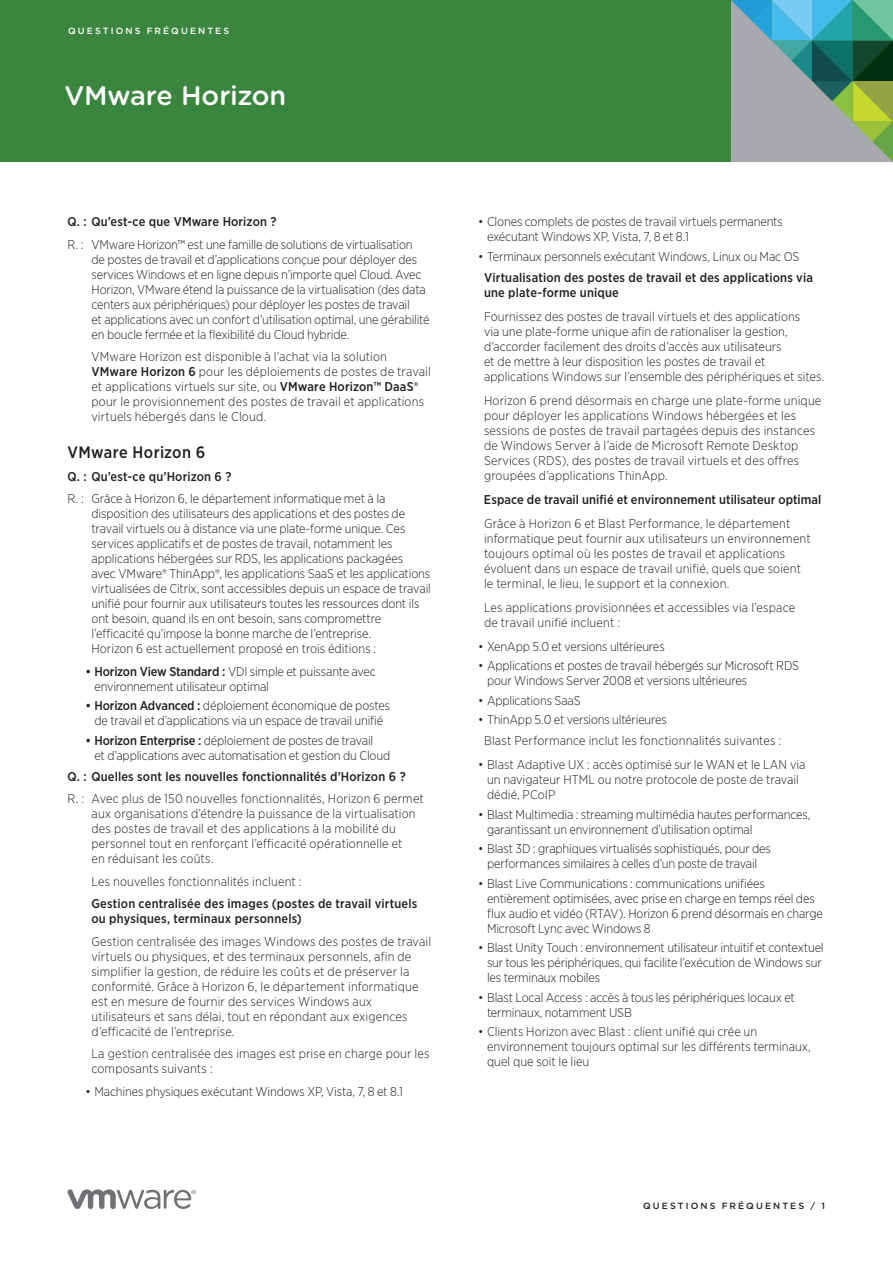
<style>
.page{position:relative;width:893px;height:1263px;background:#fff}
.page>*{position:absolute;margin:0;border:0;box-sizing:border-box;transform-origin:0 0}
._1a_Main_Title{font:500 27px "Gotham Rounded";letter-spacing:-.01em;color:#fff}
._4a_Subhead_1{font:500 16.5px "Gotham Narrow";letter-spacing:.02em;color:#231f20}
._5a_Body_Answer{font:300 12.75px/15px "Gotham Narrow";letter-spacing:-.005em;color:#231f20}
._5a_Body_Answer-2{font:500 12.75px/15px "Gotham Narrow";letter-spacing:.01em;color:#231f20}
._4b_Subhead_2_Questi{font:500 12.75px "Gotham Narrow";letter-spacing:.01em;color:#231f20}
.Folio{font:500 9px "Gotham";letter-spacing:.235em;color:#231f20}
.t1{font:500 9px "Gotham";letter-spacing:.235em;color:#fff}
.s1{font-weight:500}
</style>
<div class="page">
<div style="left:0;top:0;width:893px;height:162px;background:#3b863f"></div>
<svg style="left:731px;top:0;width:162px;height:162px;background:#78a097"></svg>
<svg style="left:68px;top:1189px;width:128px;height:20px"></svg>
<p class="t1" style="left:68px;top:25px;width:162px">QUESTIONS FRÉQUENTES</p>
<p class="_1a_Main_Title" style="left:64px;top:76px;width:223px">VMware Horizon</p>
<p class="_4b_Subhead_2_Questi" style="left:68px;top:214px;width:211px">Q. : Qu’est-ce que VMware Horizon ?</p>
<p class="_5a_Body_Answer" style="left:92px;top:236px;width:340px;text-indent:-24px">R. : VMware Horizon™ est une famille de solutions de virtualisation<br>de postes de travail et d’applications conçue pour déployer des services Windows et en ligne depuis n’importe quel Cloud. Avec Horizon, VMware étend la puissance de la virtualisation (des data centers aux périphériques) pour déployer les postes de travail<br>et applications avec un confort d’utilisation optimal, une gérabilité en boucle fermée et la flexibilité du Cloud hybride.</p>
<p class="_5a_Body_Answer" style="left:92px;top:349px;width:341px">VMware Horizon est disponible à l’achat via la solution <span class="s1">VMware Horizon 6</span> pour les déploiements de postes de travail et applications virtuels sur site, ou <span class="s1">VMware Horizon™ DaaS® </span>pour le provisionnement des postes de travail et applications virtuels hébergés dans le Cloud.</p>
<p class="_4a_Subhead_1" style="left:68px;top:442px;width:139px">VMware Horizon 6</p>
<p class="_4b_Subhead_2_Questi" style="left:68px;top:468px;width:166px">Q. : Qu’est-ce qu’Horizon 6 ?</p>
<p class="_5a_Body_Answer" style="left:92px;top:491px;width:341px;text-indent:-24px">R. : Grâce à Horizon 6, le département informatique met à la disposition des utilisateurs des applications et des postes de travail virtuels ou à distance via une plate-forme unique. Ces services applicatifs et de postes de travail, notamment les applications hébergées sur RDS, les applications packagées<br>avec VMware® ThinApp®, les applications SaaS et les applications virtualisées de Citrix, sont accessibles depuis un espace de travail unifié pour fournir aux utilisateurs toutes les ressources dont ils ont besoin, quand ils en ont besoin, sans compromettre l’efficacité qu’impose la bonne marche de l’entreprise.<br>Horizon 6 est actuellement proposé en trois éditions :</p>
<p class="_5a_Body_Answer" style="left:94px;top:663px;width:283px;text-indent:-9px"><span class="s1">• Horizon View Standard :</span> VDI simple et puissante avec environnement utilisateur optimal</p>
<p class="_5a_Body_Answer" style="left:86px;top:698px;width:306px;text-align:center"><span class="s1">• Horizon Advanced :</span> déploiement économique de postes de travail et d’applications via un espace de travail unifié</p>
<p class="_5a_Body_Answer" style="left:94px;top:732px;width:297px;text-indent:-9px"><span class="s1">• Horizon Enterprise :</span> déploiement de postes de travail<br>et d’applications avec automatisation et gestion du Cloud</p>
<p class="_4b_Subhead_2_Questi" style="left:68px;top:768px;width:340px">Q. : Quelles sont les nouvelles fonctionnalités d’Horizon 6 ?</p>
<p class="_5a_Body_Answer" style="left:92px;top:791px;width:334px;text-indent:-24px">R. : Avec plus de 150 nouvelles fonctionnalités, Horizon 6 permet aux organisations d’étendre la puissance de la virtualisation des postes de travail et des applications à la mobilité du personnel tout en renforçant l’efficacité opérationnelle et<br>en réduisant les coûts.</p>
<p class="_5a_Body_Answer" style="left:92px;top:873px;width:212px">Les nouvelles fonctionnalités incluent :</p>
<p class="_5a_Body_Answer-2" style="left:91px;top:896px;width:327px">Gestion centralisée des images (postes de travail virtuels ou physiques, terminaux personnels)</p>
<p class="_5a_Body_Answer" style="left:92px;top:933px;width:341px">Gestion centralisée des images Windows des postes de travail virtuels ou physiques, et des terminaux personnels, afin de simplifier la gestion, de réduire les coûts et de préserver la conformité. Grâce à Horizon 6, le département informatique est en mesure de fournir des services Windows aux utilisateurs et sans délai, tout en répondant aux exigences d’efficacité de l’entreprise.</p>
<p class="_5a_Body_Answer" style="left:92px;top:1046px;width:340px">La gestion centralisée des images est prise en charge pour les composants suivants :</p>
<p class="_5a_Body_Answer" style="left:86px;top:1083px;width:319px">• Machines physiques exécutant Windows XP, Vista, 7, 8 et 8.1</p>
<p class="_5a_Body_Answer" style="left:487px;top:214px;width:298px;text-indent:-9px">• Clones complets de postes de travail virtuels permanents exécutant Windows XP, Vista, 7, 8 et 8.1</p>
<p class="_5a_Body_Answer" style="left:478px;top:248px;width:323px">• Terminaux personnels exécutant Windows, Linux ou Mac OS</p>
<p class="_5a_Body_Answer-2" style="left:484px;top:270px;width:330px">Virtualisation des postes de travail et des applications via une plate-forme unique</p>
<p class="_5a_Body_Answer" style="left:484px;top:308px;width:342px">Fournissez des postes de travail virtuels et des applications<br>via une plate-forme unique afin de rationaliser la gestion, d’accorder facilement des droits d’accès aux utilisateurs<br>et de mettre à leur disposition les postes de travail et applications Windows sur l’ensemble des périphériques et sites.</p>
<p class="_5a_Body_Answer" style="left:484px;top:392px;width:339px">Horizon 6 prend désormais en charge une plate-forme unique pour déployer les applications Windows hébergées et les sessions de postes de travail partagées depuis des instances de Windows Server à l’aide de Microsoft Remote Desktop Services (RDS), des postes de travail virtuels et des offres groupées d’applications ThinApp.</p>
<p class="_5a_Body_Answer-2" style="left:484px;top:492px;width:339px">Espace de travail unifié et environnement utilisateur optimal</p>
<p class="_5a_Body_Answer" style="left:484px;top:515px;width:328px">Grâce à Horizon 6 et Blast Performance, le département informatique peut fournir aux utilisateurs un environnement toujours optimal où les postes de travail et applications évoluent dans un espace de travail unifié, quels que soient le terminal, le lieu, le support et la connexion.</p>
<p class="_5a_Body_Answer" style="left:484px;top:599px;width:313px">Les applications provisionnées et accessibles via l’espace de travail unifié incluent :</p>
<p class="_5a_Body_Answer" style="left:478px;top:638px;width:188px">• XenApp 5.0 et versions ultérieures</p>
<p class="_5a_Body_Answer" style="left:487px;top:658px;width:314px;text-indent:-9px">• Applications et postes de travail hébergés sur Microsoft RDS pour Windows Server 2008 et versions ultérieures</p>
<p class="_5a_Body_Answer" style="left:478px;top:692px;width:104px">• Applications SaaS</p>
<p class="_5a_Body_Answer" style="left:478px;top:712px;width:191px">• ThinApp 5.0 et versions ultérieures</p>
<p class="_5a_Body_Answer" style="left:484px;top:733px;width:299px">Blast Performance inclut les fonctionnalités suivantes :</p>
<p class="_5a_Body_Answer" style="left:487px;top:757px;width:320px;text-indent:-9px">• Blast Adaptive UX : accès optimisé sur le WAN et le LAN via un navigateur HTML ou notre protocole de poste de travail dédié, PCoIP</p>
<p class="_5a_Body_Answer" style="left:487px;top:806px;width:325px;text-indent:-9px">• Blast Multimedia : streaming multimédia hautes performances, garantissant un environnement d’utilisation optimal</p>
<p class="_5a_Body_Answer" style="left:478px;top:841px;width:295px;text-align:center">• Blast 3D : graphiques virtualisés sophistiqués, pour des performances similaires à celles d’un poste de travail</p>
<p class="_5a_Body_Answer" style="left:487px;top:875px;width:337px;text-indent:-9px">• Blast Live Communications : communications unifiées entièrement optimisées, avec prise en charge en temps réel des flux audio et vidéo (RTAV). Horizon 6 prend désormais en charge Microsoft Lync avec Windows 8</p>
<p class="_5a_Body_Answer" style="left:487px;top:940px;width:338px;text-indent:-9px">• Blast Unity Touch : environnement utilisateur intuitif et contextuel sur tous les périphériques, qui facilite l’exécution de Windows sur les terminaux mobiles</p>
<p class="_5a_Body_Answer" style="left:487px;top:989px;width:309px;text-indent:-9px">• Blast Local Access : accès à tous les périphériques locaux et terminaux, notamment USB</p>
<p class="_5a_Body_Answer" style="left:487px;top:1024px;width:325px;text-indent:-9px">• Clients Horizon avec Blast : client unifié qui crée un environnement toujours optimal sur les différents terminaux, quel que soit le lieu</p>
<p class="Folio" style="left:643px;top:1200px;width:183px">QUESTIONS FRÉQUENTES / 1</p>
</div>
